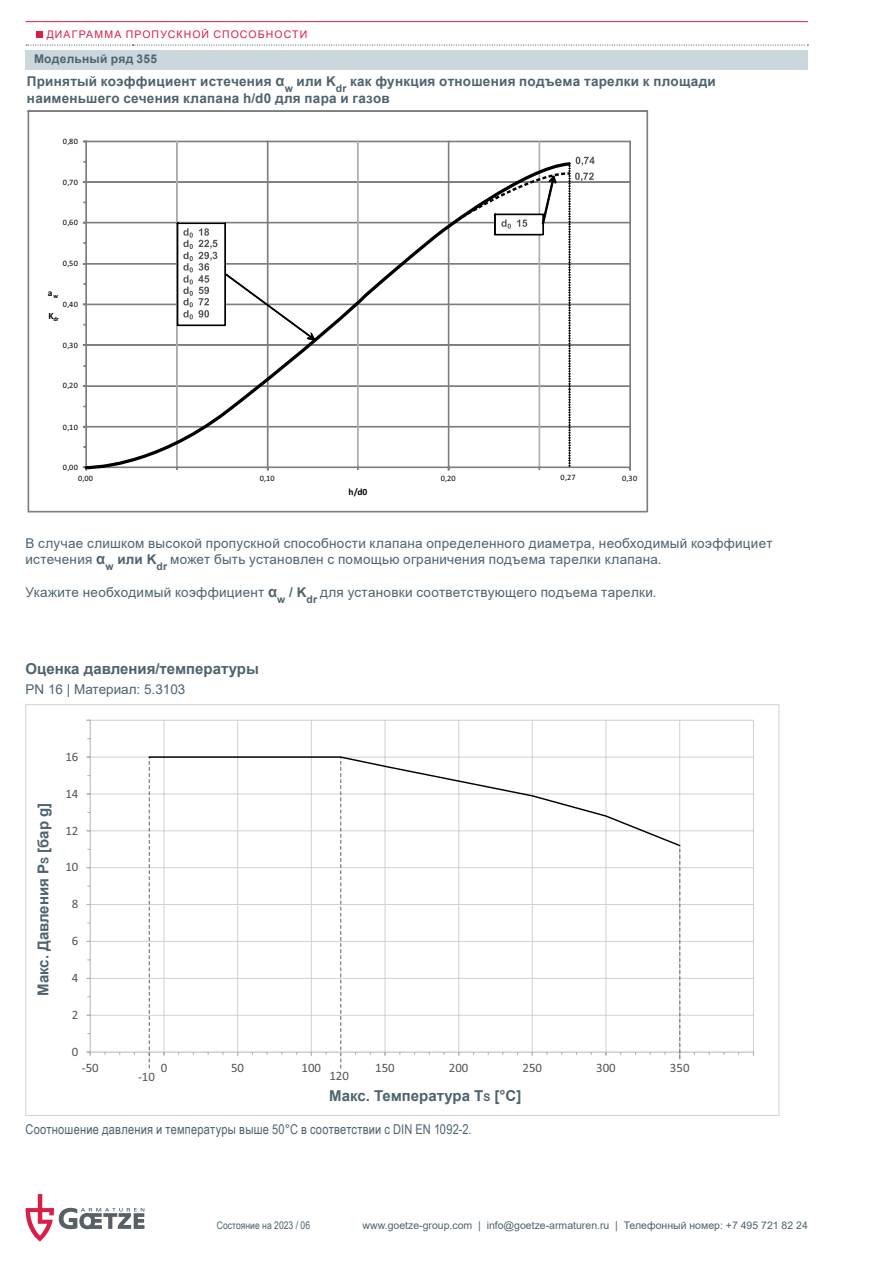
<style>
.page{position:relative;width:893px;height:1263px;background:#fff}
.page>*{position:absolute;margin:0;border:0;box-sizing:border-box;transform-origin:0 0}
.t1{font:700 15px "Arial";color:#4d636e}
.t2{font:13.5px/16.5px "Arial";letter-spacing:.02em;color:#4d636e}
.t3{font:700 13.5px/16.5px "Arial";letter-spacing:.015em;color:#4d636e}
.t4{font:13.5px "Arial Narrow";letter-spacing:.015em;color:#4d636e}
.t5{font:13.5px "Arial";color:#4d636e}
.t6{font:12.9px "Calibri";color:#515455}
.t7{font:700 12px "Arial";letter-spacing:.02em;color:#4d636e}
.t8{font:10.5px "Arial";color:#4d636e}
.t9{font:10.5px "Arial";letter-spacing:.1em;color:#d91e47}
.t10{font:10.5px "Arial Narrow";color:#4d636e}
.t11{font:700 9.45px "Calibri";color:#000001}
.t12{font:8.25px "Calibri";letter-spacing:.03em;color:#000001}
.t13{font:700 6.3px "Calibri";color:#000001}
.s1{font-size:15px}
.s2{font-weight:700;font-size:15px}
.s3{font-weight:700}
.s4{font-size:10.5px}
</style>
<div class="page">
<svg style="left:26px;top:1194px;width:118px;height:47px"></svg>
<svg style="left:27px;top:110px;width:621px;height:403px"></svg>
<svg style="left:83px;top:160px;width:489px;height:311px"></svg>
<svg style="left:456px;top:157px;width:139px;height:313px"></svg>
<hr style="left:90px;top:720px;width:663px;height:1px;background:#d0d1d1">
<hr style="left:90px;top:757px;width:663px;height:1px;background:#d0d1d1">
<hr style="left:90px;top:794px;width:663px;height:1px;background:#d0d1d1">
<hr style="left:90px;top:830px;width:663px;height:1px;background:#d0d1d1">
<hr style="left:90px;top:867px;width:663px;height:1px;background:#d0d1d1">
<hr style="left:90px;top:904px;width:663px;height:1px;background:#d0d1d1">
<hr style="left:90px;top:941px;width:663px;height:1px;background:#d0d1d1">
<hr style="left:90px;top:978px;width:663px;height:1px;background:#d0d1d1">
<hr style="left:90px;top:1015px;width:663px;height:1px;background:#d0d1d1">
<hr style="left:753px;top:720px;width:1px;height:332px;background:#d0d1d1">
<hr style="left:679px;top:720px;width:1px;height:332px;background:#d0d1d1">
<hr style="left:606px;top:720px;width:1px;height:332px;background:#d0d1d1">
<hr style="left:532px;top:720px;width:1px;height:332px;background:#d0d1d1">
<hr style="left:458px;top:720px;width:1px;height:332px;background:#d0d1d1">
<hr style="left:385px;top:720px;width:1px;height:332px;background:#d0d1d1">
<hr style="left:311px;top:720px;width:1px;height:332px;background:#d0d1d1">
<hr style="left:237px;top:720px;width:1px;height:332px;background:#d0d1d1">
<hr style="left:164px;top:720px;width:1px;height:332px;background:#d0d1d1">
<hr style="left:90px;top:720px;width:1px;height:332px;background:#b3b6b6">
<hr style="left:90px;top:1052px;width:663px;height:1px;background:#b3b6b6">
<svg style="left:679px;top:849px;width:1px;height:210px"></svg>
<svg style="left:340px;top:847px;width:1px;height:221px"></svg>
<svg style="left:149px;top:847px;width:1px;height:221px"></svg>
<svg style="left:148px;top:756px;width:534px;height:91px"></svg>
<hr style="left:26px;top:21px;width:782px;height:1px;background:#d91e47">
<div style="left:36px;top:31px;width:7px;height:7px;background:#d91e47"></div>
<div style="left:26px;top:50px;width:782px;height:19px;background:#ccd6dd"></div>
<svg style="left:26px;top:45px;width:779px;height:1px"></svg>
<p class="t9" style="left:47px;top:27px;width:262px">ДИАГРАММА ПРОПУСКНОЙ СПОСОБНОСТИ</p>
<p class="t7" style="left:34px;top:50px;width:125px">Модельный ряд 355</p>
<p class="t3" style="left:27px;top:73px;width:690px">Принятый коэффициент истечения <span class="s1">α</span><sub>w</sub> или K<sub>dr</sub> как функция отношения подъема тарелки к площади наименьшего сечения клапана h/d0 для пара и газов</p>
<p class="t12" style="left:63px;top:135px;width:16px">0,80</p>
<p class="t12" style="left:63px;top:176px;width:16px">0,70</p>
<p class="t12" style="left:63px;top:217px;width:16px">0,60</p>
<p class="t12" style="left:63px;top:258px;width:16px">0,50</p>
<p class="t11" style="left:48px;top:287px;width:12px">a<sub>w</sub></p>
<p class="t13" style="left:48px;top:315px;width:12px"><sup>K</sup>dr</p>
<p class="t12" style="left:63px;top:299px;width:16px">0,40</p>
<p class="t12" style="left:63px;top:339px;width:16px">0,30</p>
<p class="t12" style="left:63px;top:380px;width:16px">0,20</p>
<p class="t12" style="left:63px;top:421px;width:16px">0,10</p>
<p class="t12" style="left:63px;top:462px;width:16px">0,00</p>
<p class="t12" style="left:561px;top:471px;width:16px">0,27</p>
<p class="t12" style="left:78px;top:472px;width:16px">0,00</p>
<p class="t12" style="left:260px;top:472px;width:16px">0,10</p>
<p class="t12" style="left:441px;top:472px;width:16px">0,20</p>
<p class="t12" style="left:622px;top:472px;width:16px">0,30</p>
<p class="t11" style="left:349px;top:485px;width:20px">h/d0</p>
<p class="t2" style="left:26px;top:535px;width:749px">В случае слишком высокой пропускной способности клапана определенного диаметра, необходимый коэффициет истечения <span class="s2">α</span><sub>w</sub> <span class="s3">или K</span><sub>dr</sub> может быть установлен с помощью ограничения подъема тарелки клапана.</p>
<p class="t2" style="left:26px;top:584px;width:633px">Укажите необходимый коэффициент <span class="s2">α</span><sub>w</sub> <span class="s3">/ K</span><sub>dr</sub> для установки соответствующего подъема тарелки.</p>
<p class="t1" style="left:26px;top:658px;width:235px">Oценка давления/температуры</p>
<p class="t5" style="left:26px;top:680px;width:161px">PN 16 | Материал: 5.3103</p>
<p class="t6" style="left:65px;top:747px;width:15px">16</p>
<p class="t1" style="left:33px;top:996px;width:195px;rotate:-90deg">Mакс. Давления P<span class="s4">S</span> [бар g]</p>
<p class="t6" style="left:65px;top:784px;width:15px">14</p>
<p class="t6" style="left:65px;top:821px;width:15px">12</p>
<p class="t6" style="left:65px;top:858px;width:15px">10</p>
<p class="t6" style="left:72px;top:895px;width:8px">8</p>
<p class="t6" style="left:72px;top:932px;width:8px">6</p>
<p class="t6" style="left:72px;top:969px;width:8px">4</p>
<p class="t6" style="left:72px;top:1005px;width:8px">2</p>
<p class="t6" style="left:72px;top:1042px;width:8px">0</p>
<p class="t6" style="left:82px;top:1059px;width:18px">-50</p>
<p class="t6" style="left:161px;top:1059px;width:8px">0</p>
<p class="t6" style="left:231px;top:1059px;width:15px">50</p>
<p class="t6" style="left:302px;top:1059px;width:21px">100</p>
<p class="t6" style="left:375px;top:1059px;width:21px">150</p>
<p class="t6" style="left:449px;top:1059px;width:21px">200</p>
<p class="t6" style="left:523px;top:1059px;width:21px">250</p>
<p class="t6" style="left:596px;top:1059px;width:21px">300</p>
<p class="t6" style="left:670px;top:1059px;width:21px">350</p>
<p class="t6" style="left:138px;top:1067px;width:18px">-10</p>
<p class="t6" style="left:329px;top:1067px;width:21px">120</p>
<p class="t1" style="left:329px;top:1085px;width:194px">Mакс. Температура T<span class="s4">S</span> [°C]</p>
<p class="t4" style="left:26px;top:1119px;width:448px">Соотношение давления и температуры выше 50°C в соответствии с DIN EN 1092-2.</p>
<p class="t10" style="left:217px;top:1217px;width:95px">Состояние на 2023 / 06</p>
<p class="t8" style="left:363px;top:1218px;width:447px">www.goetze-group.com | info@goetze-armaturen.ru | Телефонный номер: +7 495 721 82 24</p>
</div>
